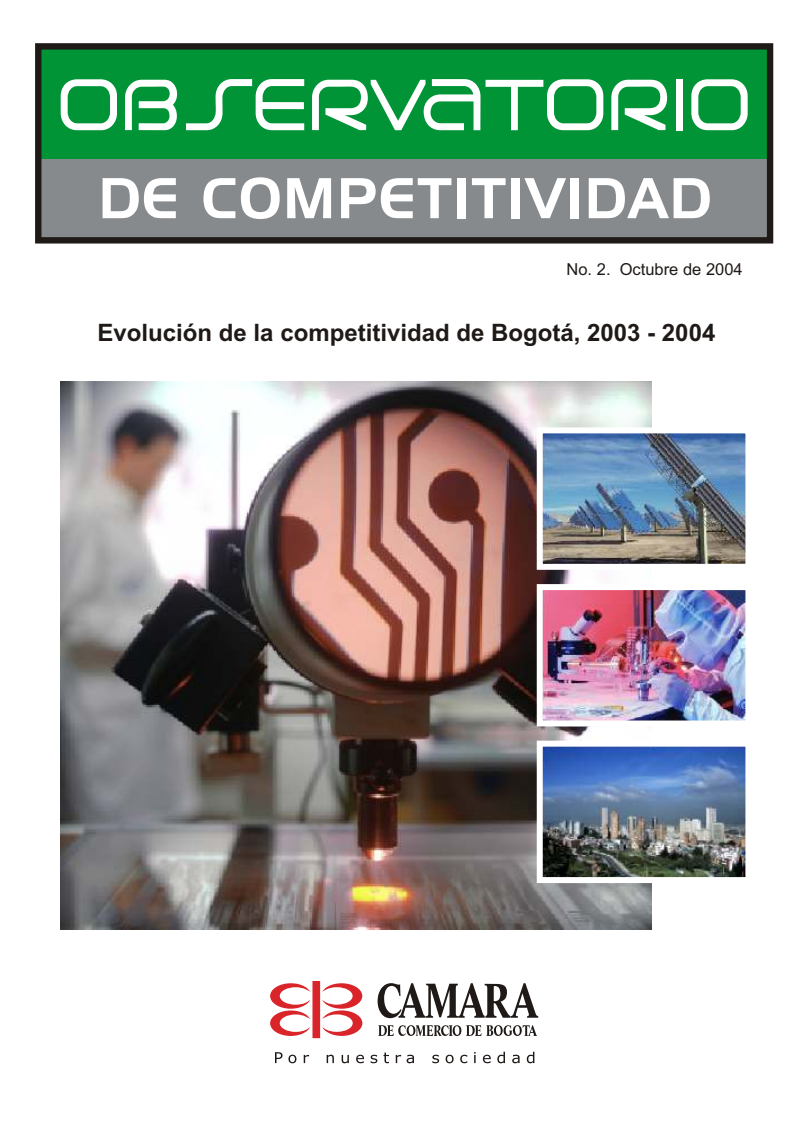
<style>
.page{position:relative;width:809px;height:1128px;background:#fff}
.page>*{position:absolute;margin:0;border:0;box-sizing:border-box;transform-origin:0 0}
.t1{font:55.8px "Handel Gothic BT";letter-spacing:.035em;color:#fff}
.t2{font:700 24px "Arial";color:#1f1a17}
.t3{font:16.5px "Arial";color:#1f1a17}
</style>
<div class="page">
<div style="left:38px;top:143px;width:732px;height:96px;background:#878a8c"></div>
<svg style="left:275px;top:1052px;width:259px;height:11px"></svg>
<svg style="left:377px;top:983px;width:161px;height:53px"></svg>
<svg style="left:270px;top:981px;width:92px;height:57px"></svg>
<img style="left:60px;top:381px;width:591px;height:548px">
<img style="left:543px;top:434px;width:201px;height:129px">
<img style="left:543px;top:591px;width:201px;height:129px">
<div style="left:40px;top:49px;width:728px;height:110px;background:#009436"></div>
<svg style="left:61px;top:79px;width:56px;height:52px"></svg>
<svg style="left:125px;top:80px;width:52px;height:51px"></svg>
<svg style="left:186px;top:79px;width:118px;height:52px"></svg>
<svg style="left:312px;top:79px;width:291px;height:52px"></svg>
<svg style="left:611px;top:80px;width:56px;height:51px"></svg>
<div style="left:676px;top:79px;width:7px;height:51px;background:#fff"></div>
<svg style="left:691px;top:79px;width:56px;height:52px"></svg>
<div style="left:35px;top:43px;width:738px;height:201px;border:6px solid #1f1a17"></div>
<img style="left:543px;top:748px;width:201px;height:128px">
<div style="left:536px;top:427px;width:215px;height:143px;border:6px solid #fff"></div>
<div style="left:536px;top:584px;width:215px;height:143px;border:6px solid #fff"></div>
<div style="left:536px;top:741px;width:215px;height:142px;border:6px solid #fff"></div>
<h1 class="t1" style="left:99px;top:176px;width:614px">DE COMPETITIVIDAD</h1>
<p class="t3" style="left:566px;top:263px;width:178px">No. 2. Octubre de 2004</p>
<p class="t2" style="left:97px;top:323px;width:619px">Evolución de la competitividad de Bogotá, 2003 - 2004</p>
</div>
